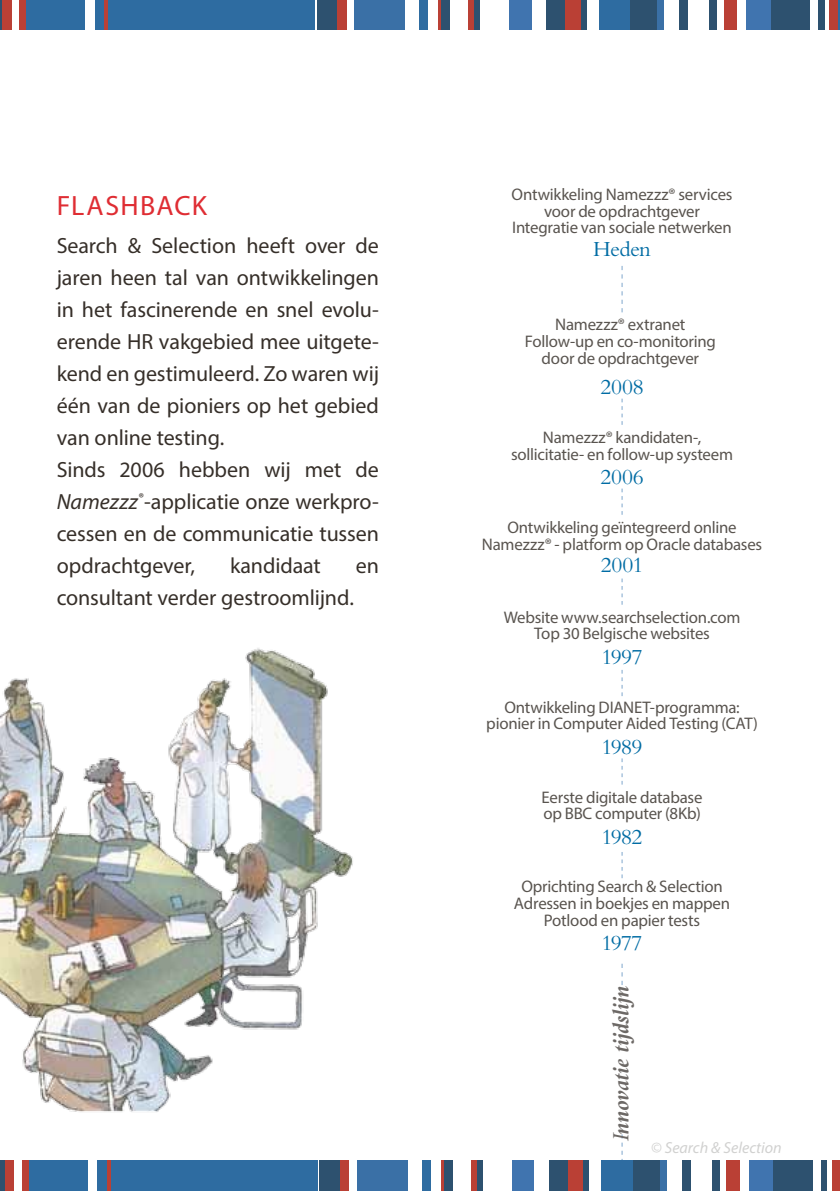
<style>
.page{position:relative;width:840px;height:1191px;background:#fff}
.page>*{position:absolute;margin:0;border:0;box-sizing:border-box;transform-origin:0 0}
.t1{font:28px "Myriad Pro";letter-spacing:.045em;color:#df2d33}
.t2{font:italic 700 24.2px "Bembo Std";letter-spacing:-.025em;color:#6d6966}
.t3{font:22.4px "Bembo Std";letter-spacing:-.025em;color:#006ca4}
.t4{font:22px/32px "Myriad Pro";letter-spacing:-.005em;color:#362f29}
.t5{font:16.8px/16.8px "Myriad Pro";letter-spacing:-.015em;color:#59544f;text-align:center}
.t6{font:italic 16px "Myriad Pro";color:#d1d1d0}
.s1{font-style:italic}
.s2{font-weight:400}
</style>
<div class="page">
<svg style="left:621px;top:963px;width:1px;height:22px"></svg>
<svg style="left:621px;top:1134px;width:1px;height:26px"></svg>
<svg style="left:621px;top:266px;width:1px;height:46px"></svg>
<svg style="left:621px;top:852px;width:1px;height:26px"></svg>
<div style="left:0;top:1160px;width:5px;height:31px;background:#2d516f"></div>
<div style="left:5px;top:1160px;width:10px;height:31px;background:#ba4035"></div>
<div style="left:22px;top:1160px;width:7px;height:31px;background:#ba4035"></div>
<div style="left:29px;top:1160px;width:59px;height:31px;background:#2e6ca1"></div>
<div style="left:98px;top:1160px;width:9px;height:31px;background:#2e6ca1"></div>
<hr style="left:107px;top:1160px;width:4px;height:31px;background:#ba4035">
<div style="left:111px;top:1160px;width:207px;height:31px;background:#2e6ca1"></div>
<div style="left:319px;top:1160px;width:21px;height:31px;background:#2d516f"></div>
<div style="left:340px;top:1160px;width:9px;height:31px;background:#ba4035"></div>
<div style="left:357px;top:1160px;width:51px;height:31px;background:#3a70a6"></div>
<div style="left:421px;top:1160px;width:10px;height:31px;background:#2e6ca1"></div>
<svg style="left:441px;top:1160px;width:3px;height:31px"></svg>
<div style="left:444px;top:1160px;width:8px;height:31px;background:#2d516f"></div>
<div style="left:470px;top:1160px;width:6px;height:31px;background:#ba4035"></div>
<div style="left:476px;top:1160px;width:6px;height:31px;background:#2d516f"></div>
<div style="left:511px;top:1160px;width:23px;height:31px;background:#4074af"></div>
<div style="left:548px;top:1160px;width:20px;height:31px;background:#2d516f"></div>
<div style="left:568px;top:1160px;width:15px;height:31px;background:#ba4035"></div>
<div style="left:583px;top:1160px;width:6px;height:31px;background:#2d516f"></div>
<div style="left:601px;top:1160px;width:31px;height:31px;background:#2e6ca1"></div>
<div style="left:632px;top:1160px;width:28px;height:31px;background:#2d516f"></div>
<div style="left:660px;top:1160px;width:6px;height:31px;background:#3a70a6"></div>
<div style="left:682px;top:1160px;width:8px;height:31px;background:#2d516f"></div>
<div style="left:712px;top:1160px;width:8px;height:31px;background:#2d516f"></div>
<div style="left:726px;top:1160px;width:13px;height:31px;background:#ba4035"></div>
<div style="left:749px;top:1160px;width:24px;height:31px;background:#4074af"></div>
<div style="left:773px;top:1160px;width:39px;height:31px;background:#2d516f"></div>
<div style="left:821px;top:1160px;width:6px;height:31px;background:#2d516f"></div>
<div style="left:831px;top:1160px;width:8px;height:31px;background:#ba4035"></div>
<hr style="left:0;top:0;width:2px;height:30px;background:#2d516f">
<div style="left:2px;top:0;width:10px;height:30px;background:#ba4035"></div>
<div style="left:19px;top:0;width:7px;height:30px;background:#ba4035"></div>
<div style="left:26px;top:0;width:59px;height:30px;background:#2e6ca1"></div>
<div style="left:95px;top:0;width:9px;height:30px;background:#2e6ca1"></div>
<hr style="left:104px;top:0;width:4px;height:30px;background:#ba4035">
<div style="left:108px;top:0;width:207px;height:30px;background:#2e6ca1"></div>
<div style="left:317px;top:0;width:20px;height:30px;background:#2d516f"></div>
<div style="left:337px;top:0;width:10px;height:30px;background:#ba4035"></div>
<div style="left:354px;top:0;width:51px;height:30px;background:#3a70a6"></div>
<div style="left:418px;top:0;width:10px;height:30px;background:#2e6ca1"></div>
<hr style="left:438px;top:0;width:3px;height:30px;background:#ba4035">
<div style="left:441px;top:0;width:9px;height:30px;background:#2d516f"></div>
<div style="left:468px;top:0;width:6px;height:30px;background:#ba4035"></div>
<div style="left:474px;top:0;width:6px;height:30px;background:#2d516f"></div>
<div style="left:508px;top:0;width:23px;height:30px;background:#4074af"></div>
<div style="left:546px;top:0;width:19px;height:30px;background:#2d516f"></div>
<div style="left:565px;top:0;width:15px;height:30px;background:#ba4035"></div>
<div style="left:580px;top:0;width:6px;height:30px;background:#2d516f"></div>
<div style="left:598px;top:0;width:32px;height:30px;background:#2e6ca1"></div>
<div style="left:630px;top:0;width:27px;height:30px;background:#2d516f"></div>
<div style="left:657px;top:0;width:6px;height:30px;background:#3a70a6"></div>
<div style="left:679px;top:0;width:8px;height:30px;background:#2d516f"></div>
<div style="left:709px;top:0;width:8px;height:30px;background:#2d516f"></div>
<div style="left:723px;top:0;width:13px;height:30px;background:#ba4035"></div>
<div style="left:746px;top:0;width:24px;height:30px;background:#4074af"></div>
<div style="left:770px;top:0;width:39px;height:30px;background:#2d516f"></div>
<div style="left:818px;top:0;width:6px;height:30px;background:#2d516f"></div>
<div style="left:829px;top:0;width:8px;height:30px;background:#ba4035"></div>
<hr style="left:837px;top:0;width:2px;height:30px;background:#2e6ca1">
<svg style="left:621px;top:758px;width:2px;height:26px"></svg>
<svg style="left:621px;top:578px;width:2px;height:27px"></svg>
<svg style="left:621px;top:488px;width:2px;height:27px"></svg>
<svg style="left:621px;top:398px;width:2px;height:27px"></svg>
<svg style="left:621px;top:670px;width:2px;height:26px"></svg>
<img style="left:0;top:648px;width:353px;height:464px">
<h1 class="t1" style="left:57px;top:189px;width:152px">FLASHBACK</h1>
<p class="t4" style="left:57px;top:229px;width:323px">Search &amp; Selection heeft over de jaren heen tal van ontwikkelingen in het fascinerende en snel evolu&shy;erende HR vakgebied mee uitgete&shy;kend en gestimuleerd. Zo waren wij één van de pioniers op het gebied van online testing.<br>Sinds 2006 hebben wij met de<br><span class="s1">Namezzz</span><sup>®</sup>-applicatie onze werkpro&shy;cessen en de communicatie tussen opdrachtgever,</p>
<h3 class="t4" style="left:230px;top:549px;width:92px">kandidaat</h3>
<h3 class="t4" style="left:355px;top:549px;width:25px">en</h3>
<h3 class="t4" style="left:57px;top:581px;width:299px">consultant verder gestroomlijnd.</h3>
<p class="t5" style="left:511px;top:185px;width:222px">Ontwikkeling Namezzz® services voor de opdrachtgever<br>Integratie van sociale netwerken</p>
<h3 class="t3" style="left:593px;top:235px;width:59px">Heden</h3>
<p class="t5" style="left:524px;top:316px;width:193px">Namezzz® extranet<br>Follow-up en co-monitoring door de opdrachtgever</p>
<h3 class="t3" style="left:600px;top:374px;width:45px">2008</h3>
<p class="t5" style="left:510px;top:428px;width:223px">Namezzz® kandidaten-, sollicitatie- en follow-up systeem</p>
<h3 class="t3" style="left:600px;top:464px;width:45px">2006</h3>
<p class="t5" style="left:481px;top:518px;width:281px">Ontwikkeling geïntegreerd online<br>Namezzz® - platform op Oracle databases</p>
<h3 class="t3" style="left:600px;top:552px;width:44px">2001</h3>
<p class="t5" style="left:503px;top:608px;width:238px">Website www.searchselection.com<br>Top 30 Belgische websites</p>
<h3 class="t3" style="left:601px;top:644px;width:43px">1997</h3>
<p class="t5" style="left:504px;top:698px;width:115px">Ontwikkeling DIANET</p>
<p class="t5" style="left:486px;top:698px;width:273px;text-align:left;text-indent:163px">-programma: pionier in Computer Aided Testing (CAT)</p>
<h3 class="t3" style="left:601px;top:733px;width:42px">1989</h3>
<p class="t5" style="left:541px;top:788px;width:162px;text-align:left">Eerste digitale database op BBC computer (8Kb)</p>
<h3 class="t3" style="left:601px;top:823px;width:42px">1982</h3>
<p class="t5" style="left:513px;top:878px;width:217px">Oprichting Search &amp; Selection<br>Adressen in boekjes en mappen<br>Potlood en papier tests</p>
<h3 class="t3" style="left:601px;top:930px;width:43px">1977</h3>
<h2 class="t2" style="left:607px;top:1142px;width:158px;rotate:-90deg"><span class="s2">I</span>nnovatie tijdslijn</h2>
<p class="t6" style="left:650px;top:1137px;width:132px">© Search &amp; Selection</p>
</div>
